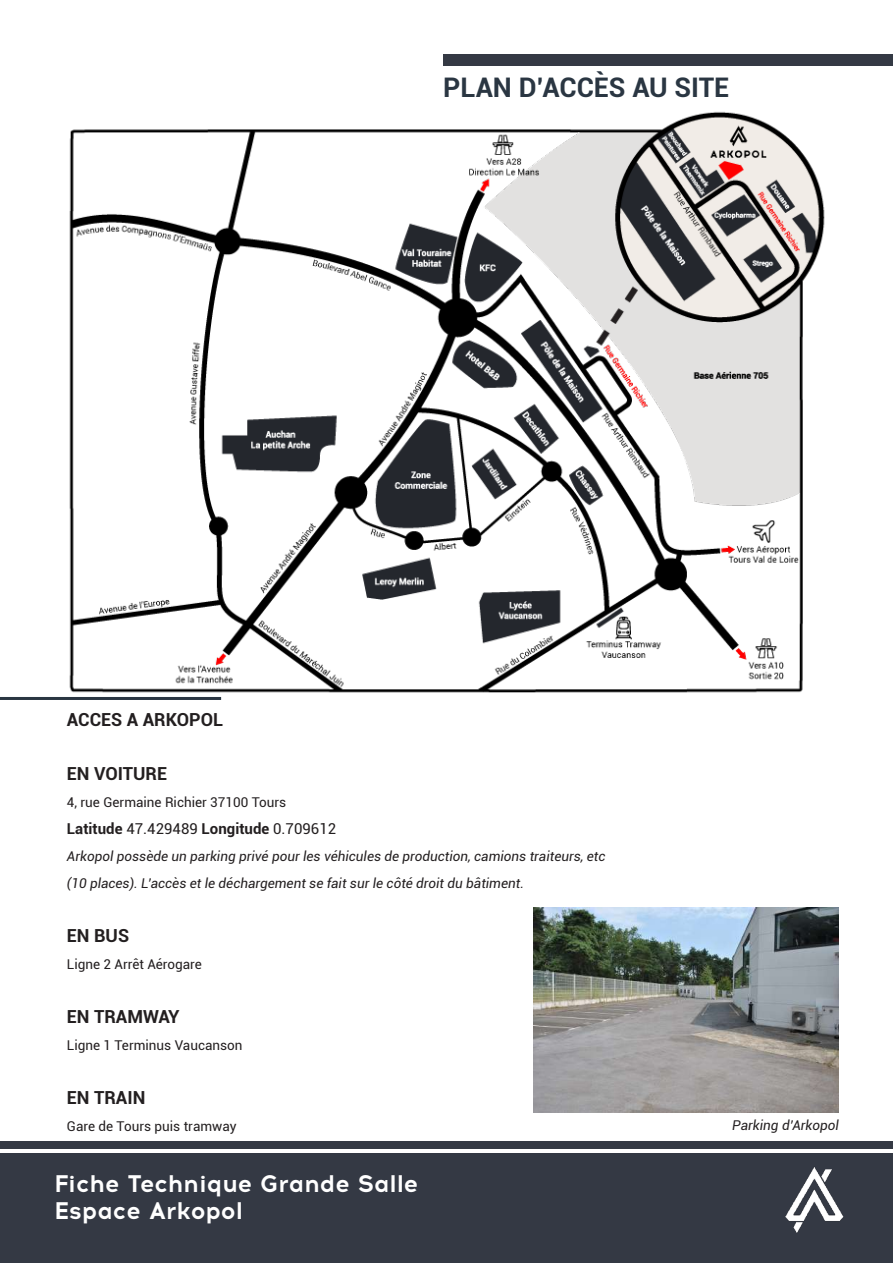
<style>
.page{position:relative;width:893px;height:1263px;background:#fff}
.page>*{position:absolute;margin:0;border:0;box-sizing:border-box;transform-origin:0 0}
.t1{font:700 27px "Roboto";color:#2a3642}
.t2{font:700 24px/27px "Acrom";color:#fff}
.t3{font:700 18px "Roboto";color:#231f20}
.t4{font:700 15px "Roboto";color:#231f20}
.t5{font:italic 13.5px/27px "Roboto";color:#231f20}
.t6{font:13.5px "Roboto";color:#231f20}
.s1{font-weight:400}
</style>
<div class="page">
<div style="left:443px;top:54px;width:450px;height:12px;background:#343944"></div>
<img style="left:69px;top:111px;width:756px;height:589px">
<hr style="left:0;top:697px;width:221px;height:3px;background:#2a3642">
<img style="left:533px;top:908px;width:306px;height:204px">
<div style="left:0;top:1141px;width:893px;height:7px;background:#343944"></div>
<div style="left:0;top:1152px;width:893px;height:110px;background:#343944"></div>
<img style="left:785px;top:1167px;width:59px;height:66px">
<h1 class="t1" style="left:443px;top:68px;width:288px">PLAN D’ACCÈS AU SITE</h1>
<h3 class="t3" style="left:67px;top:707px;width:158px">ACCES A ARKOPOL</h3>
<h3 class="t3" style="left:67px;top:761px;width:102px">EN VOITURE</h3>
<p class="t6" style="left:67px;top:792px;width:221px">4, rue Germaine Richier 37100 Tours</p>
<p class="t4" style="left:67px;top:818px;width:271px">Latitude <span class="s1">47.429489</span> Longitude <span class="s1">0.709612</span></p>
<p class="t5" style="left:67px;top:842px;width:540px">Arkopol possède un parking privé pour les véhicules de production, camions traiteurs, etc (10 places). L’accès et le déchargement se fait sur le côté droit du bâtiment.</p>
<h3 class="t3" style="left:67px;top:923px;width:64px">EN BUS</h3>
<p class="t6" style="left:67px;top:954px;width:137px">Ligne 2 Arrêt Aérogare</p>
<h3 class="t3" style="left:67px;top:1004px;width:114px">EN TRAMWAY</h3>
<p class="t6" style="left:67px;top:1035px;width:177px">Ligne 1 Terminus Vaucanson</p>
<h3 class="t3" style="left:67px;top:1085px;width:80px">EN TRAIN</h3>
<p class="t6" style="left:67px;top:1116px;width:171px">Gare de Tours puis tramway</p>
<p class="t5" style="left:732px;top:1111px;width:108px">Parking d’Arkopol</p>
<h2 class="t2" style="left:54px;top:1171px;width:366px">Fiche Technique Grande Salle<br>Espace Arkopol</h2>
</div>
